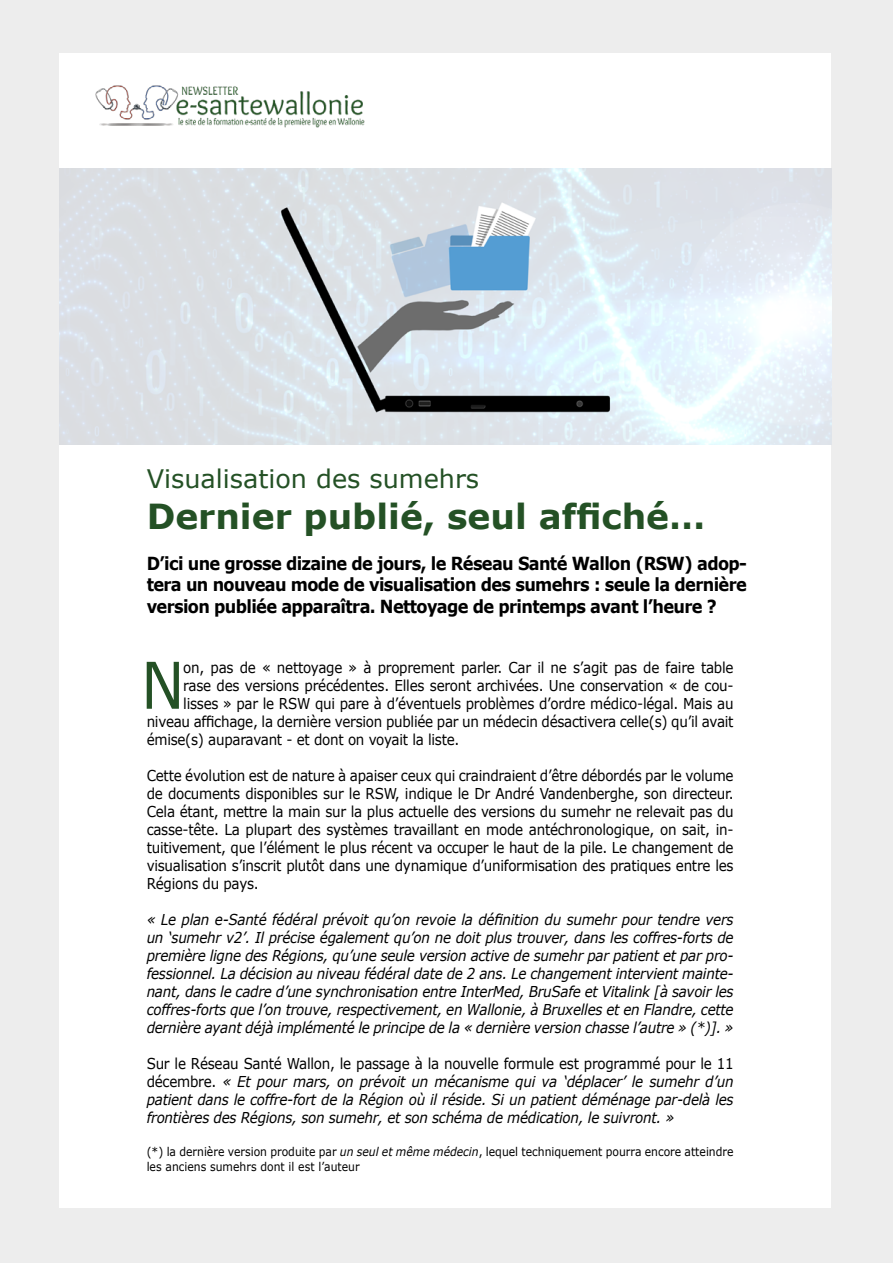
<style>
.page{position:relative;width:893px;height:1263px;background:#ededed}
.page>*{position:absolute;margin:0;border:0;box-sizing:border-box;transform-origin:0 0}
.t1{font:64.5px "Verdana";color:#245125;scale:.9 1}
.t2{font:700 34.5px "Verdana";color:#245125}
.t3{font:25.5px "Verdana";color:#245125}
.t4{font:700 18px/21.6px "Verdana";letter-spacing:-.04em;color:#000;text-align:justify;scale:.9 1}
.t5{font:italic 15px/18px "Verdana";letter-spacing:-.02em;color:#000;text-align:justify;scale:.9 1}
.t6{font:15px/18px "Verdana";letter-spacing:-.02em;color:#000;text-align:justify;scale:.9 1}
.t7{font:12px/15px "Verdana";color:#000;scale:.9 1}
.s1{font-style:normal}
.s2{font-style:italic}
</style>
<div class="page">
<div style="left:60px;top:53px;width:771px;height:1155px;background:#fff"></div>
<img style="left:60px;top:169px;width:771px;height:276px">
<h3 class="t3" style="left:147px;top:463px;width:334px">Visualisation des sumehrs</h3>
<h2 class="t2" style="left:147px;top:494px;width:560px">Dernier publié, seul affiché…</h2>
<p class="t4" style="left:147px;top:552px;width:669px">D’ici une grosse dizaine de jours, le Réseau Santé Wallon (RSW) adop&shy;tera un nouveau mode de visualisation des sumehrs : seule la dernière version publiée apparaîtra. Nettoyage de printemps avant l’heure ?</p>
<h1 class="t1" style="left:141px;top:644px;width:50px">N</h1>
<p class="t6" style="left:183px;top:658px;width:613px">on, pas de « nettoyage » à proprement parler. Car il ne s’agit pas de faire table</p>
<p class="t6" style="left:183px;top:676px;width:613px">rase des versions précédentes. Elles seront archivées. Une conservation « de cou-</p>
<p class="t6" style="left:183px;top:694px;width:613px">lisses » par le RSW qui pare à d’éventuels problèmes d’ordre médico-légal. Mais au</p>
<p class="t6" style="left:147px;top:712px;width:654px">niveau affichage, la dernière version publiée par un médecin désactivera celle(s) qu’il avait</p>
<p class="t6" style="left:147px;top:730px;width:349px">émise(s) auparavant - et dont on voyait la liste.</p>
<p class="t6" style="left:147px;top:766px;width:654px">Cette évolution est de nature à apaiser ceux qui craindraient d’être débordés par le volume de documents disponibles sur le RSW, indique le Dr André Vandenberghe, son directeur.<br>Cela étant, mettre la main sur la plus actuelle des versions du sumehr ne relevait pas du casse-tête. La plupart des systèmes travaillant en mode antéchronologique, on sait, in&shy;tuitivement, que l’élément le plus récent va occuper le haut de la pile. Le changement de visualisation s’inscrit plutôt dans une dynamique d’uniformisation des pratiques entre les Régions du pays.</p>
<p class="t5" style="left:147px;top:910px;width:654px">« Le plan e-Santé fédéral prévoit qu’on revoie la définition du sumehr pour tendre vers un ‘sumehr v2’. Il précise également qu’on ne doit plus trouver, dans les coffres-forts de première ligne des Régions, qu’une seule version active de sumehr par patient et par pro&shy;fessionnel. La décision au niveau fédéral date de 2 ans. Le changement intervient mainte&shy;nant, dans le cadre d’une synchronisation entre InterMed, BruSafe et Vitalink [à savoir les coffres-forts que l’on trouve, respectivement, en Wallonie, à Bruxelles et en Flandre, cette dernière ayant déjà implémenté le principe de la « dernière version chasse l’autre » (*)]. »</p>
<p class="t5" style="left:147px;top:1054px;width:654px"><span class="s1">Sur le Réseau Santé Wallon, le passage à la nouvelle formule est programmé pour le 11 décembre.</span> « Et pour mars, on prévoit un mécanisme qui va ‘déplacer’ le sumehr d’un patient dans le coffre-fort de la Région où il réside. Si un patient déménage par-delà les frontières des Régions, son sumehr, et son schéma de médication, le suivront. »</p>
<p class="t7" style="left:147px;top:1144px;width:654px">(*) la dernière version produite par <span class="s2">un seul et même médecin</span>, lequel techniquement pourra encore atteindre les anciens sumehrs dont il est l’auteur</p>
</div>
